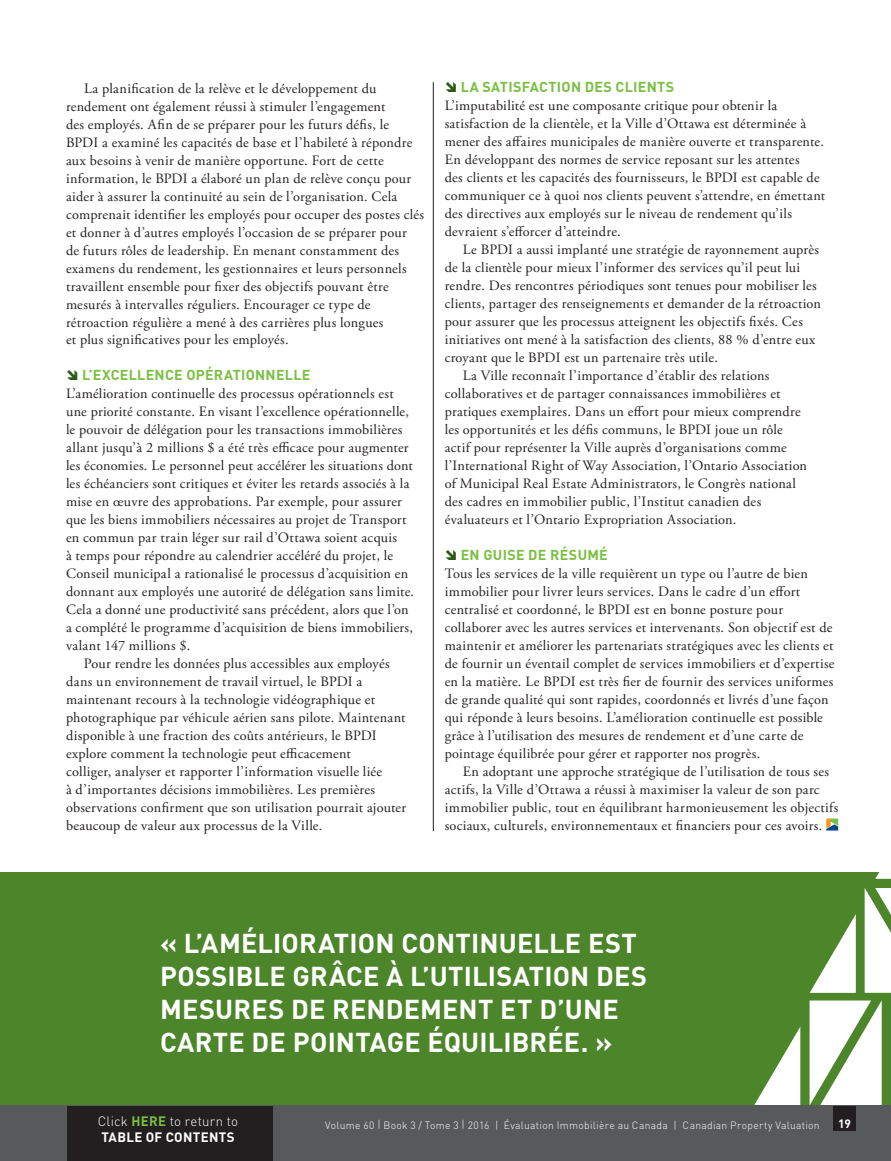
<style>
.page{position:relative;width:891px;height:1161px;background:#fff}
.page>*{position:absolute;margin:0;border:0;box-sizing:border-box;transform-origin:0 0}
.BT{font:700 27px/33px "DIN";letter-spacing:.005em;color:#fff}
.BT-2{font:14.25px/18px "Adobe Garamond Pro";letter-spacing:.02em;color:#231f20}
.BT-3{font:700 14.25px "DIN";letter-spacing:.02em;color:#7ac042}
.t1{font:300 13.5px "DIN";letter-spacing:.015em;color:#fff}
.t2{font:700 13.5px "DIN";letter-spacing:.025em;color:#fff}
.t3{font:700 12px "DIN";color:#fff}
.t4{font:300 10.5px "DIN";letter-spacing:.03em;color:#fff}
.s1{font-family:"DIN Bold Alternate";font-weight:400;color:#7ac042}
</style>
<div class="page">
<svg style="left:826px;top:819px;width:12px;height:12px"></svg>
<hr style="left:433px;top:82px;width:1px;height:749px;background:#231f20">
<div style="left:0;top:872px;width:891px;height:234px;background:#4d852b"></div>
<svg style="left:875px;top:872px;width:16px;height:7px"></svg>
<svg style="left:810px;top:914px;width:46px;height:79px"></svg>
<svg style="left:754px;top:1027px;width:46px;height:78px"></svg>
<svg style="left:865px;top:888px;width:26px;height:105px;background:#e6ede1"></svg>
<svg style="left:810px;top:1000px;width:72px;height:106px;background:#e2eadd"></svg>
<div style="left:0;top:1106px;width:891px;height:55px;background:#57595b"></div>
<div style="left:833px;top:1107px;width:23px;height:24px;background:#231f20"></div>
<div style="left:67px;top:1107px;width:205px;height:54px;background:#231f20"></div>
<p class="BT-2" style="left:66px;top:80px;width:360px;text-indent:18px">La planification de la relève et le développement du rendement ont également réussi à stimuler l’engagement<br>des employés. Afin de se préparer pour les futurs défis, le BPDI a examiné les capacités de base et l’habileté à répondre aux besoins à venir de manière opportune. Fort de cette information, le BPDI a élaboré un plan de relève conçu pour aider à assurer la continuité au sein de l’organisation. Cela comprenait identifier les employés pour occuper des postes clés et donner à d’autres employés l’occasion de se préparer pour<br>de futurs rôles de leadership. En menant constamment des examens du rendement, les gestionnaires et leurs personnels travaillent ensemble pour fixer des objectifs pouvant être mesurés à intervalles réguliers. Encourager ce type de rétroaction régulière a mené à des carrières plus longues<br>et plus significatives pour les employés.</p>
<p class="BT-3" style="left:82px;top:366px;width:230px">L’EXCELLENCE OPÉRATIONNELLE</p>
<p class="BT-2" style="left:66px;top:385px;width:350px">L’amélioration continuelle des processus opérationnels est une priorité constante. En visant l’excellence opérationnelle, le pouvoir de délégation pour les transactions immobilières allant jusqu’à 2 millions $ a été très efficace pour augmenter les économies. Le personnel peut accélérer les situations dont les échéanciers sont critiques et éviter les retards associés à la mise en œuvre des approbations. Par exemple, pour assurer que les biens immobiliers nécessaires au projet de Transport en commun par train léger sur rail d’Ottawa soient acquis<br>à temps pour répondre au calendrier accéléré du projet, le Conseil municipal a rationalisé le processus d’acquisition en donnant aux employés une autorité de délégation sans limite.<br>Cela a donné une productivité sans précédent, alors que l’on a complété le programme d’acquisition de biens immobiliers, valant 147 millions $.</p>
<p class="BT-2" style="left:66px;top:655px;width:342px;text-indent:18px">Pour rendre les données plus accessibles aux employés dans un environnement de travail virtuel, le BPDI a maintenant recours à la technologie vidéographique et photographique par véhicule aérien sans pilote. Maintenant disponible à une fraction des coûts antérieurs, le BPDI explore comment la technologie peut efficacement<br>colliger, analyser et rapporter l’information visuelle liée<br>à d’importantes décisions immobilières. Les premières observations confirment que son utilisation pourrait ajouter beaucoup de valeur aux processus de la Ville.</p>
<p class="BT-3" style="left:461px;top:78px;width:215px">LA SATISFACTION DES CLIENTS</p>
<p class="BT-2" style="left:445px;top:97px;width:382px">L’imputabilité est une composante critique pour obtenir la satisfaction de la clientèle, et la Ville d’Ottawa est déterminée à mener des affaires municipales de manière ouverte et transparente.<br>En développant des normes de service reposant sur les attentes<br>des clients et les capacités des fournisseurs, le BPDI est capable de communiquer ce à quoi nos clients peuvent s’attendre, en émettant des directives aux employés sur le niveau de rendement qu’ils devraient s’efforcer d’atteindre.</p>
<p class="BT-2" style="left:445px;top:241px;width:378px;text-indent:18px">Le BPDI a aussi implanté une stratégie de rayonnement auprès de la clientèle pour mieux l’informer des services qu’il peut lui rendre. Des rencontres périodiques sont tenues pour mobiliser les clients, partager des renseignements et demander de la rétroaction pour assurer que les processus atteignent les objectifs fixés. Ces initiatives ont mené à la satisfaction des clients, 88 % d’entre eux croyant que le BPDI est un partenaire très utile.</p>
<p class="BT-2" style="left:445px;top:367px;width:364px;text-indent:18px">La Ville reconnaît l’importance d’établir des relations collaboratives et de partager connaissances immobilières et pratiques exemplaires. Dans un effort pour mieux comprendre les opportunités et les défis communs, le BPDI joue un rôle actif pour représenter la Ville auprès d’organisations comme l’International Right of Way Association, l’Ontario Association of Municipal Real Estate Administrators, le Congrès national des cadres en immobilier public, l’Institut canadien des évaluateurs et l’Ontario Expropriation Association.</p>
<p class="BT-3" style="left:461px;top:546px;width:149px">EN GUISE DE RÉSUMÉ</p>
<p class="BT-2" style="left:445px;top:565px;width:391px">Tous les services de la ville requièrent un type ou l’autre de bien immobilier pour livrer leurs services. Dans le cadre d’un effort centralisé et coordonné, le BPDI est en bonne posture pour collaborer avec les autres services et intervenants. Son objectif est de maintenir et améliorer les partenariats stratégiques avec les clients et de fournir un éventail complet de services immobiliers et d’expertise en la matière. Le BPDI est très fier de fournir des services uniformes de grande qualité qui sont rapides, coordonnés et livrés d’une façon qui réponde à leurs besoins. L’amélioration continuelle est possible grâce à l’utilisation des mesures de rendement et d’une carte de pointage équilibrée pour gérer et rapporter nos progrès.</p>
<p class="BT-2" style="left:445px;top:763px;width:395px;text-indent:18px">En adoptant une approche stratégique de l’utilisation de tous ses actifs, la Ville d’Ottawa a réussi à maximiser la valeur de son parc immobilier public, tout en équilibrant harmonieusement les objectifs sociaux, culturels, environnementaux et financiers pour ces avoirs.</p>
<p class="BT" style="left:160px;top:925px;width:489px">« L’AMÉLIORATION CONTINUELLE EST<br>POSSIBLE GRÂCE À L’UTILISATION DES<br>MESURES DE RENDEMENT ET D’UNE<br>CARTE DE POINTAGE ÉQUILIBRÉE. »</p>
<p class="t1" style="left:98px;top:1113px;width:142px">Click <span class="s1">HERE</span> to return to</p>
<p class="t4" style="left:325px;top:1119px;width:496px">Volume 60 | Book 3 / Tome 3 | 2016 | Évaluation Immobilière au Canada | Canadian Property Valuation</p>
<p class="t3" style="left:838px;top:1116px;width:14px">19</p>
<p class="t2" style="left:101px;top:1129px;width:135px">TABLE OF CONTENTS</p>
</div>
